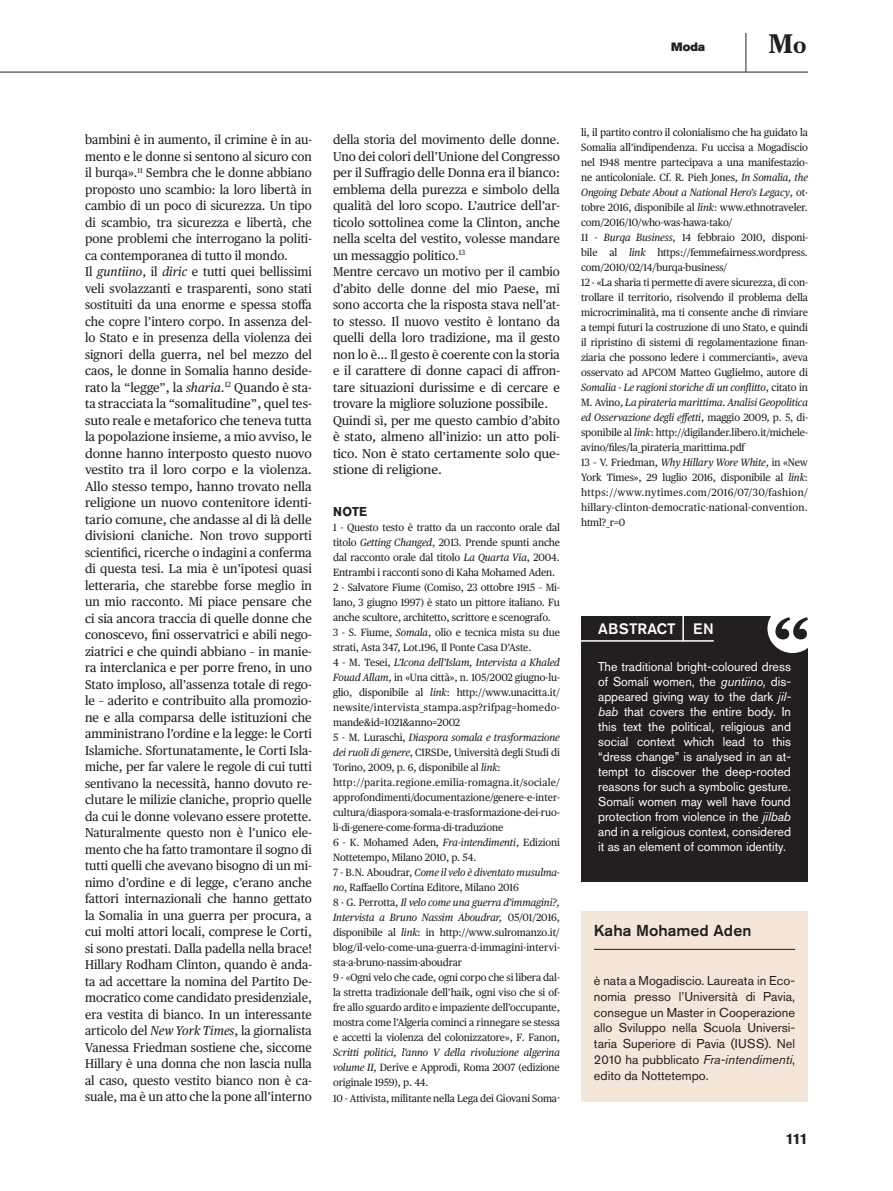
<style>
.page{position:relative;width:893px;height:1191px;background:#fff}
.page>*{position:absolute;margin:0;border:0;box-sizing:border-box;transform-origin:0 0}
.t1{font:700 27px "Publico Text";color:#231f20}
.t2{font:500 15.75px "Akzidenz Grotesk Pro";color:#231f20}
.t3{font:500 15px "Akzidenz Grotesk Pro";letter-spacing:.01em;color:#fff}
.t4{font:700 15px "Akzidenz Grotesk Pro";color:#231f20}
.t5{font:12.75px/16.5px "Publico Text";color:#231f20;scale:.96 1}
.t6{font:12.75px/15px "Akzidenz Grotesk Pro";color:#fff;text-align:justify}
.t7{font:12.75px/15.8px "Akzidenz Grotesk Pro";color:#231f20;text-align:justify}
.t8{font:700 12.75px "Akzidenz Grotesk Pro";color:#231f20;scale:.96 1}
.t9{font:12px "Akzidenz Grotesk Pro Super";color:#231f20}
.t10{font:10.5px/15px "Publico Text";letter-spacing:-.01em;color:#231f20;scale:.96 1}
.s1{font-size:21.75px}
.s2{font-style:italic}
</style>
<div class="page">
<hr style="left:746px;top:33px;width:1px;height:39px;background:#231f20">
<hr style="left:0;top:72px;width:808px;height:1px;background:#231f20">
<div style="left:581px;top:911px;width:227px;height:190px;background:#f4e6d9"></div>
<hr style="left:594px;top:949px;width:201px;height:1px;background:#231f20">
<div style="left:581px;top:616px;width:227px;height:265px;background:#231f20"></div>
<hr style="left:577px;top:640px;width:137px;height:1px;background:#fff">
<div style="left:767px;top:604px;width:51px;height:49px;background:#fff;border-radius:50%"></div>
<svg style="left:775px;top:617px;width:33px;height:22px"></svg>
<hr style="left:682px;top:616px;width:2px;height:25px;background:#fff">
<p class="t9" style="left:671px;top:39px;width:35px">Moda</p>
<h1 class="t1" style="left:768px;top:27px;width:40px">M<span class="s1">o</span></h1>
<p class="t5" style="left:85px;top:131px;width:238px">bambini è in aumento, il crimine è in au&shy;mento e le donne si sentono al sicuro con il burqa».<sup>11</sup> Sembra che le donne abbiano proposto uno scambio: la loro libertà in cambio di un poco di sicurezza. Un tipo di scambio, tra sicurezza e libertà, che pone problemi che interrogano la politi&shy;ca contemporanea di tutto il mondo.<br>Il <span class="s2">guntiino</span>, il <span class="s2">diric</span> e tutti quei bellissimi veli svolazzanti e trasparenti, sono stati sostituiti da una enorme e spessa stoffa che copre l’intero corpo. In assenza del&shy;lo Stato e in presenza della violenza dei signori della guerra, nel bel mezzo del caos, le donne in Somalia hanno deside&shy;rato la “legge”, la <span class="s2">sharia</span>.<sup>12</sup> Quando è sta&shy;ta stracciata la “somalitudine”, quel tes&shy;suto reale e metaforico che teneva tutta la popolazione insieme, a mio avviso, le donne hanno interposto questo nuovo vestito tra il loro corpo e la violenza.<br>Allo stesso tempo, hanno trovato nella religione un nuovo contenitore identi&shy;tario comune, che andasse al di là delle divisioni claniche. Non trovo supporti scientifici, ricerche o indagini a conferma di questa tesi. La mia è un’ipotesi quasi letteraria, che starebbe forse meglio in un mio racconto. Mi piace pensare che ci sia ancora traccia di quelle donne che conoscevo, fini osservatrici e abili nego&shy;ziatrici e che quindi abbiano – in manie&shy;ra interclanica e per porre freno, in uno Stato imploso, all’assenza totale di rego&shy;le – aderito e contribuito alla promozio&shy;ne e alla comparsa delle istituzioni che amministrano l’ordine e la legge: le Corti Islamiche. Sfortunatamente, le Corti Isla&shy;miche, per far valere le regole di cui tutti sentivano la necessità, hanno dovuto re&shy;clutare le milizie claniche, proprio quelle da cui le donne volevano essere protette.<br>Naturalmente questo non è l’unico ele&shy;mento che ha fatto tramontare il sogno di tutti quelli che avevano bisogno di un mi&shy;nimo d’ordine e di legge, c’erano anche fattori internazionali che hanno gettato la Somalia in una guerra per procura, a cui molti attori locali, comprese le Corti, si sono prestati. Dalla padella nella brace!<br>Hillary Rodham Clinton, quando è anda&shy;ta ad accettare la nomina del Partito De&shy;mocratico come candidato presidenziale, era vestita di bianco. In un interessante articolo del <span class="s2">New York Times</span>, la giornalista Vanessa Friedman sostiene che, siccome Hillary è una donna che non lascia nulla al caso, questo vestito bianco non è ca&shy;suale, ma è un atto che la pone all’interno</p>
<p class="t5" style="left:333px;top:131px;width:238px">della storia del movimento delle donne.<br>Uno dei colori dell’Unione del Congresso per il Suffragio delle Donna era il bianco: emblema della purezza e simbolo della qualità del loro scopo. L’autrice dell’ar&shy;ticolo sottolinea come la Clinton, anche nella scelta del vestito, volesse mandare un messaggio politico.<sup>13<br></sup>Mentre cercavo un motivo per il cambio d’abito delle donne del mio Paese, mi sono accorta che la risposta stava nell’at&shy;to stesso. Il nuovo vestito è lontano da quelli della loro tradizione, ma il gesto non lo è… Il gesto è coerente con la storia e il carattere di donne capaci di affron&shy;tare situazioni durissime e di cercare e trovare la migliore soluzione possibile.<br>Quindi sì, per me questo cambio d’abito è stato, almeno all’inizio: un atto poli&shy;tico. Non è stato certamente solo que&shy;stione di religione.</p>
<p class="t8" style="left:333px;top:503px;width:37px">NOTE</p>
<p class="t10" style="left:333px;top:520px;width:238px">1 - Questo testo è tratto da un racconto orale dal titolo <span class="s2">Getting Changed</span>, 2013. Prende spunti anche dal racconto orale dal titolo <span class="s2">La Quarta Via</span>, 2004.<br>Entrambi i racconti sono di Kaha Mohamed Aden.<br>2 - Salvatore Fiume (Comiso, 23 ottobre 1915 – Mi&shy;lano, 3 giugno 1997) è stato un pittore italiano. Fu anche scultore, architetto, scrittore e scenografo.<br>3 - S. Fiume, <span class="s2">Somala</span>, olio e tecnica mista su due strati, Asta 347, Lot.196, Il Ponte Casa D’Aste.<br>4 - M. Tesei, <span class="s2">L’Icona dell’Islam, Intervista a Khaled Fouad Allam</span>, in «Una città», n. 105/2002 giugno-lu&shy;glio, disponibile al <span class="s2">link</span>: http://www.unacitta.it/ newsite/intervista_stampa.asp?rifpag=homedo&shy;mande&amp;id=1021&amp;anno=2002<br>5 - M. Luraschi, <span class="s2">Diaspora somala e trasformazione dei ruoli di genere</span>, CIRSDe, Università degli Studi di Torino, 2009, p. 6, disponibile al <span class="s2">link</span>: http://parita.regione.emilia-romagna.it/sociale/ approfondimenti/documentazione/genere-e-inter&shy;cultura/diaspora-somala-e-trasformazione-dei-ruo&shy;li-di-genere-come-forma-di-traduzione<br>6 - K. Mohamed Aden<span class="s2">, Fra-intendimenti</span>, Edizioni Nottetempo, Milano 2010, p. 54.<br>7 - B.N. Aboudrar, <span class="s2">Come il velo è diventato musulma&shy;no</span>, Raffaello Cortina Editore, Milano 2016<br>8 - G. Perrotta, <span class="s2">Il velo come una guerra d’immagini?, Intervista a Bruno Nassim Aboudrar,</span> 05/01/2016, disponibile al <span class="s2">link</span>: in http://www.sulromanzo.it/ blog/il-velo-come-una-guerra-d-immagini-intervi&shy;sta-a-bruno-nassim-aboudrar<br>9 - «Ogni velo che cade, ogni corpo che si libera dal&shy;la stretta tradizionale dell’haik, ogni viso che si of&shy;fre allo sguardo ardito e impaziente dell’occupante, mostra come l’Algeria cominci a rinnegare se stessa e accetti la violenza del colonizzatore», F. Fanon,</p>
<p class="t10" style="left:333px;top:1045px;width:238px"><span class="s2">Scritti politici, l’anno V della rivoluzione algerina volume II</span>, Derive e Approdi, Roma 2007 (edizione originale 1959), p. 44.<br>10 - Attivista, militante nella Lega dei Giovani Soma-</p>
<p class="t10" style="left:581px;top:125px;width:238px">li, il partito contro il colonialismo che ha guidato la Somalia all’indipendenza. Fu uccisa a Mogadiscio nel 1948 mentre partecipava a una manifestazio&shy;ne anticoloniale. Cf. R. Pieh Jones, <span class="s2">In Somalia, the Ongoing Debate About a National Hero’s Legacy</span>, ot&shy;tobre 2016, disponibile al <span class="s2">link</span>: www.ethnotraveler. com/2016/10/who-was-hawa-tako/<br>11 - <span class="s2">Burqa Business</span>, 14 febbraio 2010, disponi&shy;bile al <span class="s2">link</span> https://femmefairness.wordpress. com/2010/02/14/burqa-business/<br>12 - «La sharia ti permette di avere sicurezza, di con&shy;trollare il territorio, risolvendo il problema della microcriminalità, ma ti consente anche di rinviare a tempi futuri la costruzione di uno Stato, e quindi il ripristino di sistemi di regolamentazione finan&shy;ziaria che possono ledere i commercianti», aveva osservato ad APCOM Matteo Guglielmo, autore di <span class="s2">Somalia - Le ragioni storiche di un conflitto</span>, citato in M. Avino, <span class="s2">La pirateria marittima. Analisi Geopolitica ed Osservazione degli effetti</span>, maggio 2009, p. 5, di&shy;sponibile al <span class="s2">link</span>: http://digilander.libero.it/michele&shy;avino/files/la_pirateria_marittima.pdf<br>13 – V. Friedman, <span class="s2">Why Hillary Wore White</span>, in «New York Times», 29 luglio 2016, disponibile al <span class="s2">link</span>: https://www.nytimes.com/2016/07/30/fashion/ hillary-clinton-democratic-national-convention. html?_r=0</p>
<h3 class="t3" style="left:598px;top:619px;width:117px">ABSTRACT EN</h3>
<p class="t6" style="left:598px;top:659px;width:194px">The traditional bright-coloured dress of Somali women, the <span class="s2">guntiino,</span> dis&shy;appeared giving way to the dark <span class="s2">jil&shy;bab</span> that covers the entire body. In this text the political, religious and social context which lead to this “dress change” is analysed in an at&shy;tempt to discover the deep-rooted reasons for such a symbolic gesture.<br>Somali women may well have found protection from violence in the <span class="s2">jilbab </span>and in a religious context, considered it as an element of common identity.</p>
<h2 class="t2" style="left:594px;top:920px;width:159px">Kaha Mohamed Aden</h2>
<p class="t7" style="left:594px;top:972px;width:203px">è nata a Mogadiscio. Laureata in Eco&shy;nomia presso l’Università di Pavia, consegue un Master in Cooperazione allo Sviluppo nella Scuola Universi&shy;taria Superiore di Pavia (IUSS). Nel 2010 ha pubblicato <span class="s2">Fra-intendimenti</span>, edito da Nottetempo.</p>
<h3 class="t4" style="left:786px;top:1129px;width:24px">111</h3>
</div>
